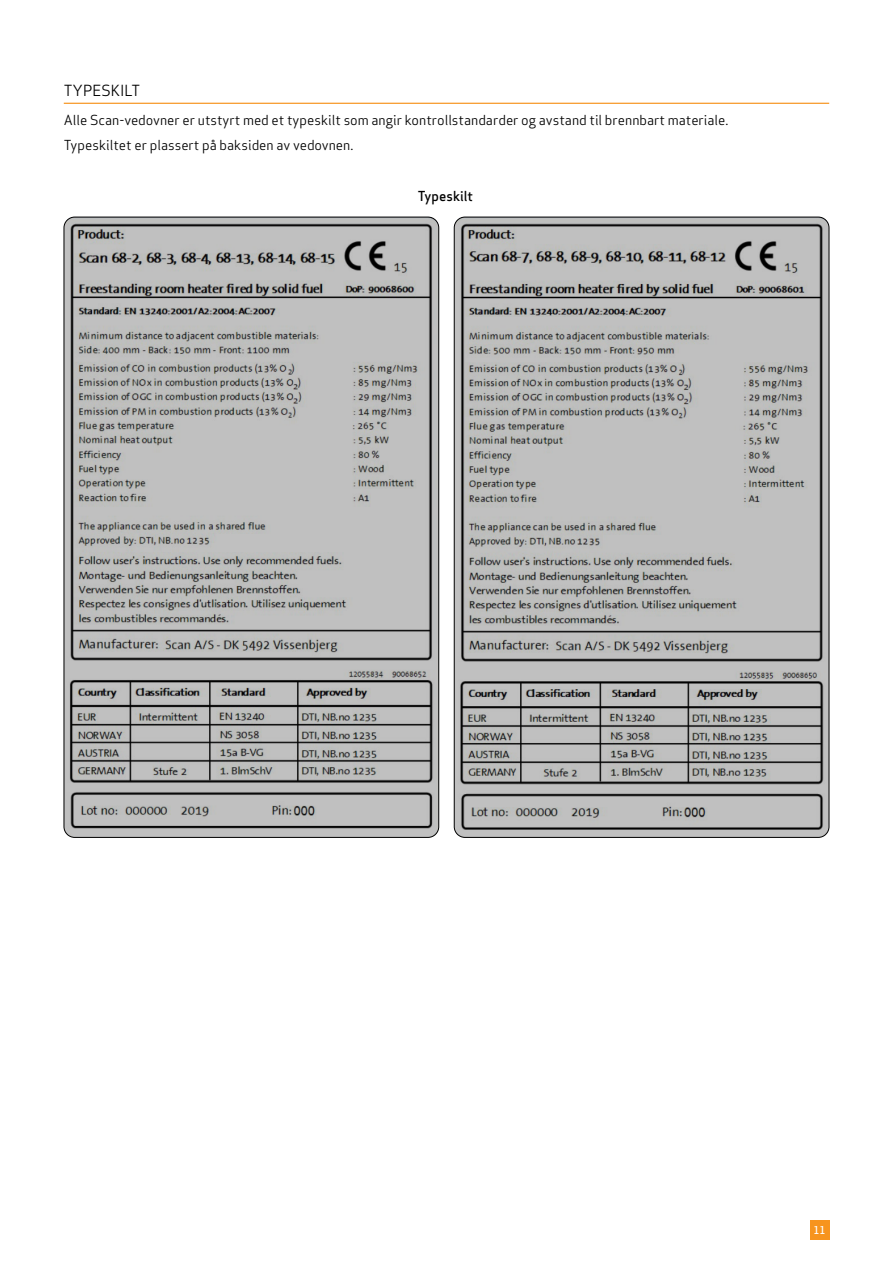
<style>
.page{position:relative;width:893px;height:1263px;background:#fff}
.page>*{position:absolute;margin:0;border:0;box-sizing:border-box;transform-origin:0 0}
.t1{font:15px "Apex Sans";color:#000}
.t2{font:13.5px/24.8px "Apex Sans";color:#000}
.t3{font:500 13.5px "Apex Sans";color:#000}
.t4{font:500 10.5px "Apex Sans";color:#fff}
</style>
<div class="page">
<div style="left:810px;top:1220px;width:19px;height:20px;background:#f7941e"></div>
<svg style="left:454px;top:217px;width:375px;height:620px;background:#ababaa"></svg>
<svg style="left:64px;top:217px;width:375px;height:620px;background:#ababab"></svg>
<hr style="left:64px;top:103px;width:765px;height:1px;background:#f7941e">
<p class="t1" style="left:64px;top:79px;width:78px">TYPESKILT</p>
<p class="t2" style="left:64px;top:107px;width:666px">Alle Scan-vedovner er utstyrt med et typeskilt som angir kontrollstandarder og avstand til brennbart materiale.<br>Typeskiltet er plassert på baksiden av vedovnen.</p>
<p class="t3" style="left:418px;top:185px;width:57px">Typeskilt</p>
<p class="t4" style="left:813px;top:1221px;width:14px">11</p>
</div>
